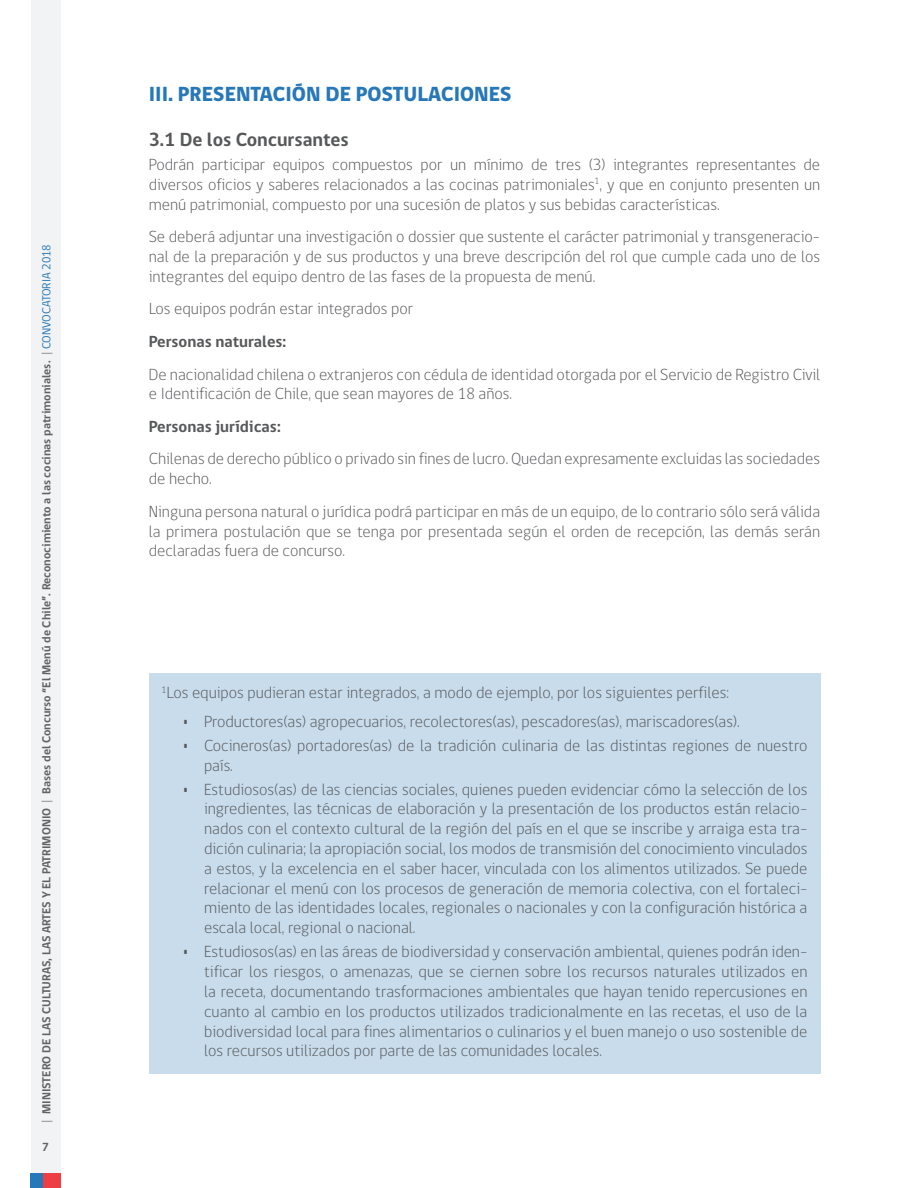
<style>
.page{position:relative;width:918px;height:1188px;background:#fff}
.page>*{position:absolute;margin:0;border:0;box-sizing:border-box;transform-origin:0 0}
.t1{font:800 21px "gob CL";color:#2778b9}
.t2{font:700 19.5px "gob CL";color:#57585a}
.t3{font:300 16.5px/19.8px "gob CL";color:#57585a;text-align:justify}
.t4{font:700 16.5px "gob CL";color:#57585a}
.t5{font:700 12px "gob CL";color:#636366}
.s1{font-weight:300}
.s2{font-weight:400}
.s3{font-weight:400;color:#2778b9}
.s4{font-weight:700}
</style>
<div class="page">
<div style="left:31px;top:0;width:30px;height:1188px;background:#f2f3f4"></div>
<div style="left:31px;top:1173px;width:12px;height:15px;background:#2778b9"></div>
<div style="left:43px;top:1173px;width:18px;height:15px;background:#ee3d43"></div>
<div style="left:149px;top:673px;width:671px;height:400px;background:#c8dcec"></div>
<p class="t5" style="left:38px;top:1123px;width:880px;rotate:-90deg"><span class="s1">|</span> MINISTERO DE LAS CULTURAS, LAS ARTES Y EL PATRIMONIO <span class="s1">|</span> Bases del Concurso “El Menú de Chile”. Reconocimiento a las cocinas patrimoniales. <span class="s2">|</span> <span class="s3">CONVOCATORIA 2018</span></p>
<p class="t5" style="left:42px;top:1139px;width:8px">7</p>
<p class="t1" style="left:149px;top:80px;width:364px">III. PRESENTACIÓN DE POSTULACIONES</p>
<p class="t2" style="left:149px;top:126px;width:202px">3.1 De los Concursantes</p>
<p class="t3" style="left:149px;top:155px;width:673px">Podrán participar equipos compuestos por un mínimo de tres (3) integrantes representantes de diversos oficios y saberes relacionados a las cocinas patrimoniales<sup>1</sup>, y que en conjunto presenten un menú patrimonial, compuesto por una sucesión de platos y sus bebidas características.</p>
<p class="t3" style="left:149px;top:227px;width:673px">Se deberá adjuntar una investigación o dossier que sustente el carácter patrimonial y transgeneracio&shy;nal de la preparación y de sus productos y una breve descripción del rol que cumple cada uno de los integrantes del equipo dentro de las fases de la propuesta de menú.</p>
<p class="t3" style="left:149px;top:299px;width:266px">Los equipos podrán estar integrados por</p>
<p class="t4" style="left:149px;top:330px;width:139px">Personas naturales:</p>
<p class="t3" style="left:149px;top:365px;width:673px">De nacionalidad chilena o extranjeros con cédula de identidad otorgada por el Servicio de Registro Civil e Identificación de Chile, que sean mayores de 18 años.</p>
<p class="t4" style="left:149px;top:415px;width:133px">Personas jurídicas:</p>
<p class="t3" style="left:149px;top:449px;width:673px">Chilenas de derecho público o privado sin fines de lucro. Quedan expresamente excluidas las sociedades de hecho.</p>
<p class="t3" style="left:149px;top:502px;width:673px">Ninguna persona natural o jurídica podrá participar en más de un equipo, de lo contrario sólo será válida la primera postulación que se tenga por presentada según el orden de recepción, las demás serán declaradas fuera de concurso.</p>
<p class="t3" style="left:162px;top:683px;width:569px"><sup>1</sup>Los equipos pudieran estar integrados, a modo de ejemplo, por los siguientes perfiles:</p>
<p class="t3" style="left:183px;top:712px;width:558px"><span class="s4">•</span> Productores(as) agropecuarios, recolectores(as), pescadores(as), mariscadores(as).</p>
<p class="t3" style="left:204px;top:736px;width:605px;text-indent:-21px"><span class="s4">•</span> Cocineros(as) portadores(as) de la tradición culinaria de las distintas regiones de nuestro país.</p>
<p class="t3" style="left:204px;top:780px;width:605px;text-indent:-21px"><span class="s4">•</span> Estudiosos(as) de las ciencias sociales, quienes pueden evidenciar cómo la selección de los ingredientes, las técnicas de elaboración y la presentación de los productos están relacio&shy;nados con el contexto cultural de la región del país en el que se inscribe y arraiga esta tra&shy;dición culinaria; la apropiación social, los modos de transmisión del conocimiento vinculados a estos, y la excelencia en el saber hacer, vinculada con los alimentos utilizados. Se puede relacionar el menú con los procesos de generación de memoria colectiva, con el fortaleci&shy;miento de las identidades locales, regionales o nacionales y con la configuración histórica a escala local, regional o nacional.</p>
<p class="t3" style="left:204px;top:942px;width:605px;text-indent:-21px"><span class="s4">•</span> Estudiosos(as) en las áreas de biodiversidad y conservación ambiental, quienes podrán iden&shy;tificar los riesgos, o amenazas, que se ciernen sobre los recursos naturales utilizados en la receta, documentando trasformaciones ambientales que hayan tenido repercusiones en cuanto al cambio en los productos utilizados tradicionalmente en las recetas, el uso de la biodiversidad local para fines alimentarios o culinarios y el buen manejo o uso sostenible de los recursos utilizados por parte de las comunidades locales.</p>
</div>
